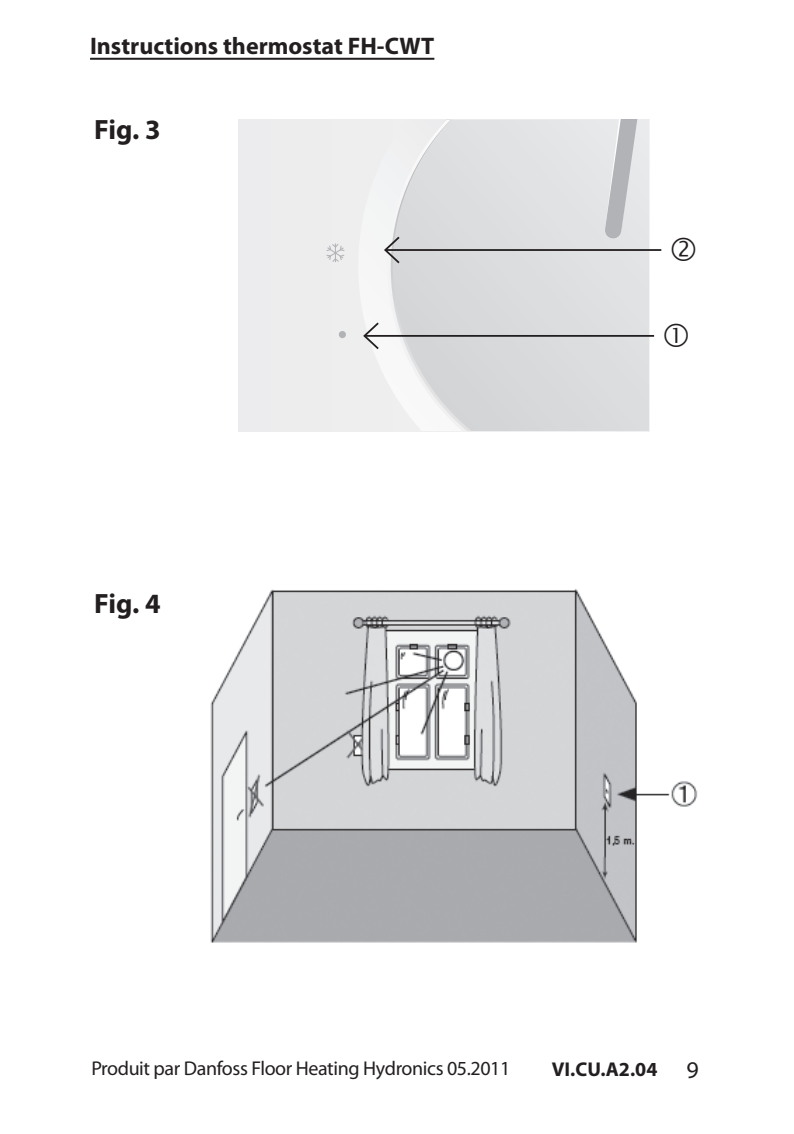
<style>
.page{position:relative;width:794px;height:1134px;background:#fff}
.page>*{position:absolute;margin:0;border:0;box-sizing:border-box;transform-origin:0 0}
.t1{font:700 28px "Myriad Pro";letter-spacing:-.01em;color:#231f20}
.t2{font:700 24px "Myriad Pro";color:#231f20}
.t3{font:20px "Myriad Pro";letter-spacing:-.02em;color:#231f20}
.t4{font:700 20px "Myriad Pro";color:#231f20}
.s1{font-weight:400;font-size:24px}
</style>
<div class="page">
<hr style="left:90px;top:58px;width:344px;height:2px;background:#231f20">
<div style="left:238px;top:120px;width:411px;height:311px;background:#ededee"></div>
<div style="left:471px;top:120px;width:178px;height:311px;background:#dddee0"></div>
<svg style="left:594px;top:120px;width:55px;height:129px"></svg>
<div style="left:339px;top:331px;width:7px;height:7px;background:#b2b3b7;border-radius:50%"></div>
<svg style="left:326px;top:243px;width:19px;height:19px"></svg>
<img style="left:210px;top:589px;width:488px;height:354px">
<hr style="left:364px;top:335px;width:290px;height:2px;background:#231f20">
<hr style="left:385px;top:249px;width:276px;height:2px;background:#231f20">
<svg style="left:363px;top:120px;width:108px;height:311px"></svg>
<svg style="left:400px;top:57px;width:35px;height:3px"></svg>
<p class="t2" style="left:90px;top:33px;width:346px">Instructions thermostat FH-CWT</p>
<p class="t1" style="left:94px;top:114px;width:68px">Fig. 3</p>
<p class="t1" style="left:94px;top:587px;width:68px">Fig. 4</p>
<p class="t3" style="left:91px;top:1057px;width:420px">Produit par Danfoss Floor Heating Hydronics 05.2011</p>
<p class="t4" style="left:552px;top:1058px;width:148px">VI.CU.A2.04 <span class="s1">9</span></p>
</div>
